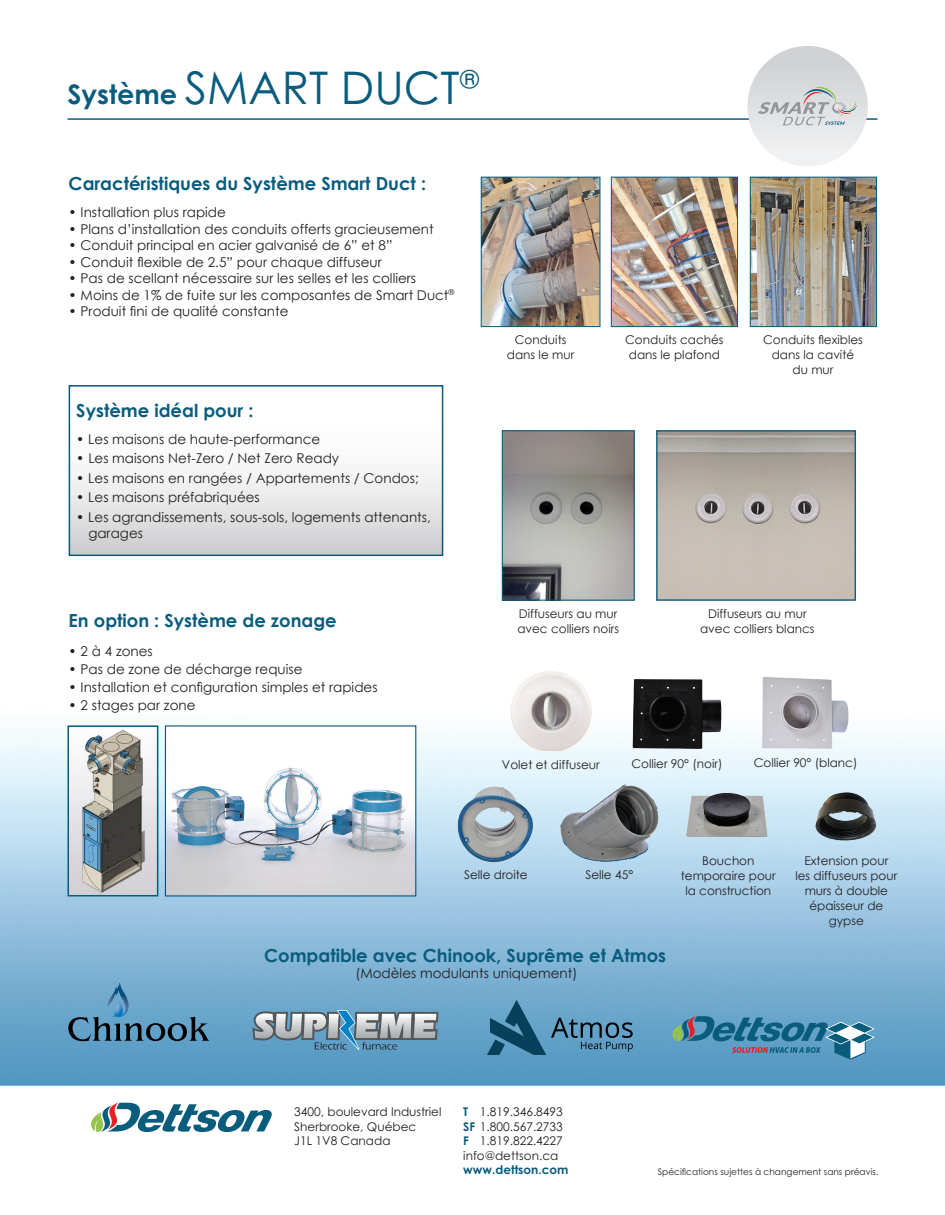
<style>
.page{position:relative;width:945px;height:1215px;background:#fff}
.page>*{position:absolute;margin:0;border:0;box-sizing:border-box;transform-origin:0 0}
.t1{font:45px "Century Gothic Pro";color:#0a5c7d}
.t2{font:700 18px "Century Gothic";color:#0a5c7d}
.t3{font:13.5px/16.5px "Century Gothic";color:#231f20}
.t4{font:12px/15px "Century Gothic";color:#231f20;text-align:center}
.t5{font:12px/14.4px "Century Gothic Pro";color:#231f20}
.t6{font:700 12px "Century Gothic Pro";color:#0a5c7d}
.t7{font:9px "Century Gothic Pro";color:#231f20}
.s1{font-weight:700;font-size:27px}
.s2{font-style:inherit}
.s3{font-weight:700;color:#0a5c7d}
</style>
<div class="page">
<img style="left:0;top:46px;width:945px;height:1057px">
<hr style="left:68px;top:118px;width:810px;height:2px;background:#0a5c7d">
<div style="left:747px;top:46px;width:121px;height:120px;background:linear-gradient(to bottom,#ccced0,#f3f3f4);border-radius:60px"></div>
<svg style="left:758px;top:86px;width:99px;height:40px;background:#ced0d1"></svg>
<svg style="left:91px;top:1103px;width:181px;height:30px"></svg>
<img style="left:167px;top:727px;width:247px;height:167px">
<img style="left:70px;top:728px;width:85px;height:165px">
<div style="left:67px;top:725px;width:91px;height:171px;border:2px solid #0a5c7d"></div>
<img style="left:500px;top:672px;width:101px;height:79px">
<img style="left:760px;top:676px;width:91px;height:74px">
<img style="left:631px;top:676px;width:92px;height:73px">
<img style="left:457px;top:785px;width:78px;height:77px">
<img style="left:559px;top:784px;width:101px;height:80px">
<img style="left:684px;top:790px;width:88px;height:53px">
<img style="left:814px;top:790px;width:64px;height:53px">
<img style="left:504px;top:432px;width:129px;height:167px">
<div style="left:502px;top:430px;width:133px;height:171px;border:1px solid #0a5c7d"></div>
<img style="left:658px;top:432px;width:196px;height:167px">
<div style="left:656px;top:430px;width:200px;height:171px;border:1px solid #0a5c7d"></div>
<div style="left:69px;top:386px;width:374px;height:169px;background:linear-gradient(to bottom,#fff,#d5d4d7)"></div>
<div style="left:69px;top:385px;width:374px;height:171px;border:2px solid #0a5c7d"></div>
<img style="left:483px;top:179px;width:115px;height:146px">
<div style="left:481px;top:177px;width:119px;height:150px;border:1px solid #0a5c7d"></div>
<img style="left:613px;top:179px;width:123px;height:146px">
<div style="left:611px;top:177px;width:127px;height:150px;border:1px solid #0a5c7d"></div>
<img style="left:752px;top:179px;width:123px;height:146px">
<div style="left:750px;top:177px;width:127px;height:150px;border:1px solid #0a5c7d"></div>
<svg style="left:252px;top:1010px;width:186px;height:40px;background:#87a2b2"></svg>
<svg style="left:68px;top:982px;width:141px;height:59px;background:#5d91b1"></svg>
<svg style="left:667px;top:1016px;width:208px;height:44px;background:#548fb0"></svg>
<img style="left:487px;top:1001px;width:146px;height:54px">
<h1 class="t1" style="left:68px;top:60px;width:413px"><span class="s1">Système</span> SMART DUCT<sup>®</sup></h1>
<h2 class="t2" style="left:69px;top:170px;width:359px">Caractéristiques du Système Smart Duct :</h2>
<p class="t3" style="left:69px;top:204px;width:159px">• Installation plus rapide</p>
<p class="t3" style="left:69px;top:220px;width:367px">• Plans d’installation des conduits offerts gracieusement</p>
<p class="t3" style="left:69px;top:237px;width:326px">• Conduit principal en acier galvanisé de 6” et 8”</p>
<p class="t3" style="left:69px;top:253px;width:315px">• Conduit flexible de 2.5” pour chaque diffuseur</p>
<p class="t3" style="left:69px;top:270px;width:349px">• Pas de scellant nécessaire sur les selles et les colliers</p>
<p class="t3" style="left:69px;top:286px;width:387px">• Moins de 1% de fuite sur les composantes de Smart Duct<sup>®</sup></p>
<p class="t3" style="left:69px;top:303px;width:221px">• Produit fini de qualité constante</p>
<h2 class="t2" style="left:76px;top:397px;width:179px">Système idéal pour :</h2>
<p class="t3" style="left:76px;top:430px;width:245px">• Les maisons de haute-performance</p>
<p class="t3" style="left:76px;top:450px;width:264px">• Les maisons Net-Zero / Net Zero Ready</p>
<p class="t3" style="left:76px;top:469px;width:344px">• Les maisons en rangées / Appartements / Condos;</p>
<p class="t3" style="left:76px;top:489px;width:185px">• Les maisons préfabriquées</p>
<p class="t3" style="left:88px;top:508px;width:344px;text-indent:-12px">• Les agrandissements, sous-sols, logements attenants, garages</p>
<h2 class="t2" style="left:69px;top:607px;width:270px">En option : Système de zonage</h2>
<p class="t3" style="left:69px;top:643px;width:86px">• 2 à 4 zones</p>
<p class="t3" style="left:69px;top:661px;width:235px">• Pas de zone de décharge requise</p>
<p class="t3" style="left:69px;top:679px;width:310px">• Installation et configuration simples et rapides</p>
<p class="t3" style="left:69px;top:697px;width:128px">• 2 stages par zone</p>
<p class="t4" style="left:507px;top:332px;width:69px">Conduits dans le mur</p>
<p class="t4" style="left:625px;top:332px;width:100px;text-align:left">Conduits cachés dans le plafond</p>
<p class="t4" style="left:763px;top:332px;width:101px">Conduits flexibles dans la cavité du mur</p>
<p class="t4" style="left:517px;top:606px;width:103px;text-align:left">Diffuseurs au mur avec colliers noirs</p>
<p class="t4" style="left:700px;top:606px;width:116px">Diffuseurs au mur avec colliers blancs</p>
<p class="t4" style="left:502px;top:757px;width:99px">Volet et diffuseur</p>
<p class="t4" style="left:631px;top:756px;width:93px">Collier 90° (noir)</p>
<p class="t4" style="left:754px;top:755px;width:105px">Collier 90° (blanc)</p>
<p class="t4" style="left:464px;top:867px;width:65px">Selle droite</p>
<p class="t4" style="left:585px;top:867px;width:49px">Selle 45°</p>
<p class="t4" style="left:681px;top:853px;width:97px">Bouchon temporaire pour la construction</p>
<p class="t4" style="left:795px;top:853px;width:103px">Extension pour<br>les diffuseurs pour murs à double épaisseur de gypse</p>
<h2 class="t2" style="left:264px;top:942px;width:404px">Compatible avec Chinook, Suprême et A<span class="s2">tmos</span></h2>
<p class="t3" style="left:355px;top:965px;width:223px">(Modèles modulants uniquement)</p>
<p class="t5" style="left:294px;top:1105px;width:149px">3400, boulevard Industriel<br>Sherbrooke, Québec<br>J1L 1V8 Canada</p>
<p class="t5" style="left:463px;top:1105px;width:101px;text-align:justify"><span class="s3">T</span> 1.819.346.8493<br><span class="s3">SF</span> 1.800.567.2733<br><span class="s3">F</span> 1.819.822.4227 info@dettson.ca</p>
<p class="t6" style="left:463px;top:1162px;width:107px">www.dettson.com</p>
<p class="t7" style="left:658px;top:1167px;width:222px">Spécifications sujettes à changement sans préavis.</p>
</div>
